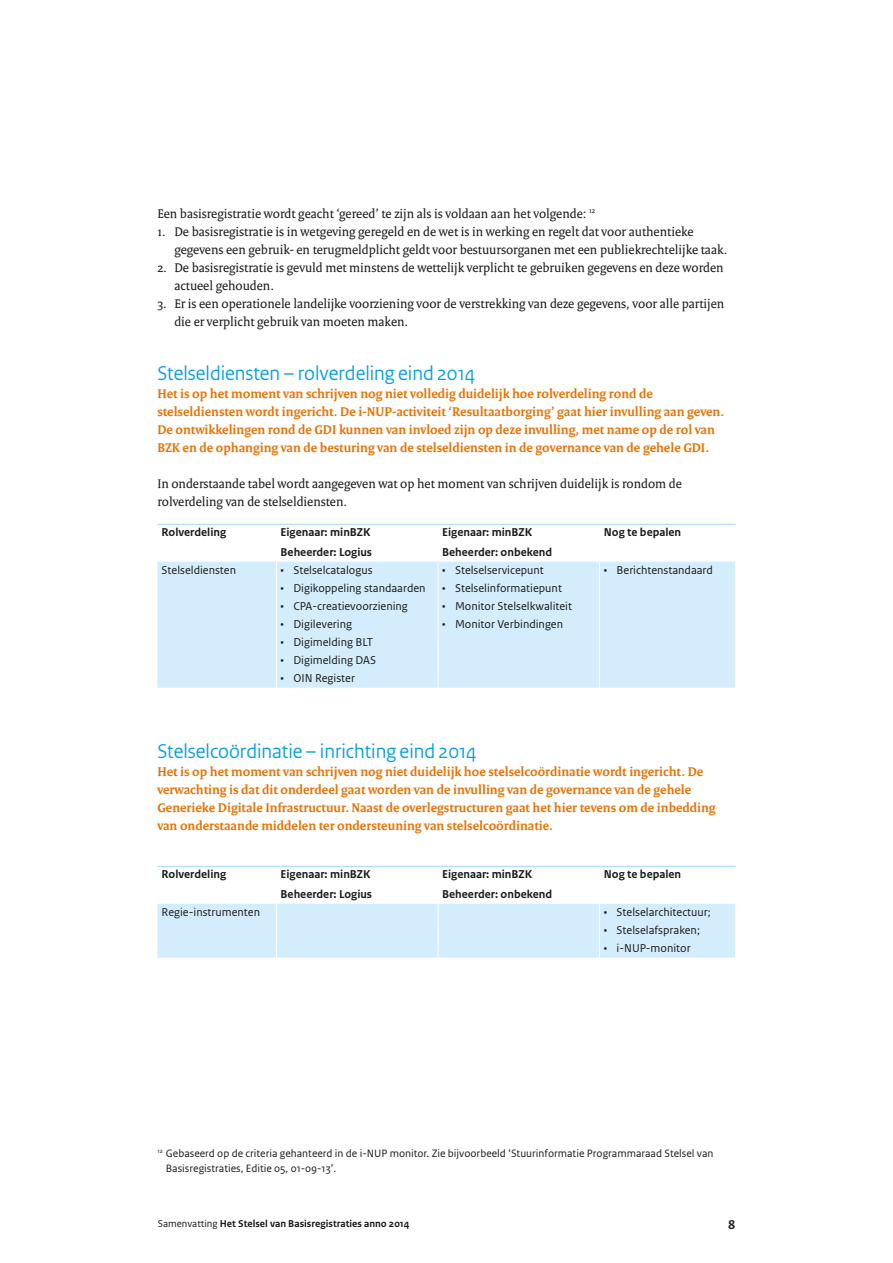
<style>
.page{position:relative;width:893px;height:1263px;background:#fff}
.page>*{position:absolute;margin:0;border:0;box-sizing:border-box;transform-origin:0 0}
.t1{font:21px "Rijksoverheid Sans Heading";color:#009ee3}
.t2{font:700 13.5px/18px "Rijksoverheid Serif";color:#ea7000}
.t3{font:13.5px/18px "Rijksoverheid Serif";color:#1a1a18}
.t4{font:700 13.5px "Rijksoverheid Sans Text";color:#1a1a18}
.t5{font:12px "Rijksoverheid Sans Text";color:#1a1a18}
.t6{font:700 12px/19.2px "Rijksoverheid Sans Text";color:#1a1a18}
.t7{font:11.25px/15px "Rijksoverheid Sans Text";color:#1a1a18}
.t8{font:700 10.5px "Rijksoverheid Sans Text";color:#1a1a18}
.s1{font-weight:400}
</style>
<div class="page">
<div style="left:157px;top:562px;width:578px;height:126px;background:#d4edfc"></div>
<hr style="left:276px;top:562px;width:1px;height:126px;background:#fff">
<hr style="left:438px;top:562px;width:1px;height:126px;background:#fff">
<hr style="left:599px;top:562px;width:1px;height:126px;background:#fff">
<hr style="left:157px;top:524px;width:119px;height:1px;background:#a1daf8">
<hr style="left:276px;top:524px;width:162px;height:1px;background:#a1daf8">
<hr style="left:438px;top:524px;width:162px;height:1px;background:#a1daf8">
<hr style="left:600px;top:524px;width:136px;height:1px;background:#a1daf8">
<div style="left:157px;top:904px;width:578px;height:54px;background:#d4edfc"></div>
<hr style="left:276px;top:904px;width:1px;height:54px;background:#fff">
<hr style="left:438px;top:904px;width:1px;height:54px;background:#fff">
<hr style="left:599px;top:904px;width:1px;height:54px;background:#fff">
<hr style="left:157px;top:866px;width:119px;height:1px;background:#a1daf8">
<hr style="left:276px;top:866px;width:162px;height:1px;background:#a1daf8">
<hr style="left:438px;top:866px;width:162px;height:1px;background:#a1daf8">
<hr style="left:600px;top:866px;width:136px;height:1px;background:#a1daf8">
<p class="t3" style="left:157px;top:204px;width:440px">Een basisregistratie wordt geacht ‘gereed’ te zijn als is voldaan aan het volgende: <sup>12</sup></p>
<p class="t3" style="left:174px;top:222px;width:555px;text-indent:-17px">1. De basisregistratie is in wetgeving geregeld en de wet is in werking en regelt dat voor authentieke gegevens een gebruik- en terugmeldplicht geldt voor bestuursorganen met een publiekrechtelijke taak.</p>
<p class="t3" style="left:174px;top:258px;width:551px;text-indent:-17px">2. De basisregistratie is gevuld met minstens de wettelijk verplicht te gebruiken gegevens en deze worden actueel gehouden.</p>
<p class="t3" style="left:174px;top:294px;width:551px;text-indent:-17px">3. Er is een operationele landelijke voorziening voor de verstrekking van deze gegevens, voor alle partijen die er verplicht gebruik van moeten maken.</p>
<h1 class="t1" style="left:157px;top:361px;width:319px">Stelseldiensten – rolverdeling eind 2014</h1>
<p class="t2" style="left:157px;top:384px;width:568px">Het is op het moment van schrijven nog niet volledig duidelijk hoe rolverdeling rond de stelseldiensten wordt ingericht. De i-NUP-activiteit ‘Resultaatborging’ gaat hier invulling aan geven.<br>De ontwikkelingen rond de GDI kunnen van invloed zijn op deze invulling, met name op de rol van BZK en de ophanging van de besturing van de stelseldiensten in de governance van de gehele GDI.</p>
<p class="t3" style="left:157px;top:474px;width:526px">In onderstaande tabel wordt aangegeven wat op het moment van schrijven duidelijk is rondom de rolverdeling van de stelseldiensten.</p>
<p class="t6" style="left:162px;top:523px;width:66px">Rolverdeling</p>
<p class="t6" style="left:281px;top:523px;width:93px">Eigenaar: minBZK<br>Beheerder: Logius</p>
<p class="t6" style="left:442px;top:523px;width:112px">Eigenaar: minBZK<br>Beheerder: onbekend</p>
<p class="t6" style="left:604px;top:523px;width:79px">Nog te bepalen</p>
<p class="t5" style="left:162px;top:563px;width:76px">Stelseldiensten</p>
<p class="t5" style="left:281px;top:563px;width:93px">• Stelselcatalogus</p>
<p class="t5" style="left:281px;top:581px;width:146px">• Digikoppeling standaarden</p>
<p class="t5" style="left:281px;top:599px;width:129px">• CPA-creatievoorziening</p>
<p class="t5" style="left:281px;top:617px;width:73px">• Digilevering</p>
<p class="t5" style="left:281px;top:635px;width:94px">• Digimelding BLT</p>
<p class="t5" style="left:281px;top:653px;width:97px">• Digimelding DAS</p>
<p class="t5" style="left:281px;top:671px;width:76px">• OIN Register</p>
<p class="t5" style="left:442px;top:563px;width:103px">• Stelselservicepunt</p>
<p class="t5" style="left:442px;top:581px;width:121px">• Stelselinformatiepunt</p>
<p class="t5" style="left:442px;top:599px;width:131px">• Monitor Stelselkwaliteit</p>
<p class="t5" style="left:442px;top:617px;width:122px">• Monitor Verbindingen</p>
<p class="t5" style="left:604px;top:563px;width:111px">• Berichtenstandaard</p>
<h1 class="t1" style="left:157px;top:739px;width:321px">Stelselcoördinatie – inrichting eind 2014</h1>
<p class="t2" style="left:157px;top:762px;width:560px">Het is op het moment van schrijven nog niet duidelijk hoe stelselcoördinatie wordt ingericht. De verwachting is dat dit onderdeel gaat worden van de invulling van de governance van de gehele Generieke Digitale Infrastructuur. Naast de overlegstructuren gaat het hier tevens om de inbedding van onderstaande middelen ter ondersteuning van stelselcoördinatie.</p>
<p class="t6" style="left:162px;top:865px;width:66px">Rolverdeling</p>
<p class="t6" style="left:281px;top:865px;width:93px">Eigenaar: minBZK<br>Beheerder: Logius</p>
<p class="t6" style="left:442px;top:865px;width:112px">Eigenaar: minBZK<br>Beheerder: onbekend</p>
<p class="t6" style="left:604px;top:865px;width:79px">Nog te bepalen</p>
<p class="t5" style="left:162px;top:905px;width:100px">Regie-instrumenten</p>
<p class="t5" style="left:604px;top:905px;width:109px">• Stelselarchitectuur;</p>
<p class="t5" style="left:604px;top:923px;width:98px">• Stelselafspraken;</p>
<p class="t5" style="left:604px;top:941px;width:88px">• i-NUP-monitor</p>
<p class="t7" style="left:166px;top:1146px;width:549px;text-indent:-9px"><sup>12</sup> Gebaseerd op de criteria gehanteerd in de i-NUP monitor. Zie bijvoorbeeld ‘Stuurinformatie Programmaraad Stelsel van<br>Basisregistraties, Editie 05, 01-09-13’.</p>
<p class="t8" style="left:158px;top:1217px;width:253px"><span class="s1">Samenvatting</span> Het Stelsel van Basisregistraties anno 2014</p>
<p class="t4" style="left:728px;top:1217px;width:9px">8</p>
</div>
